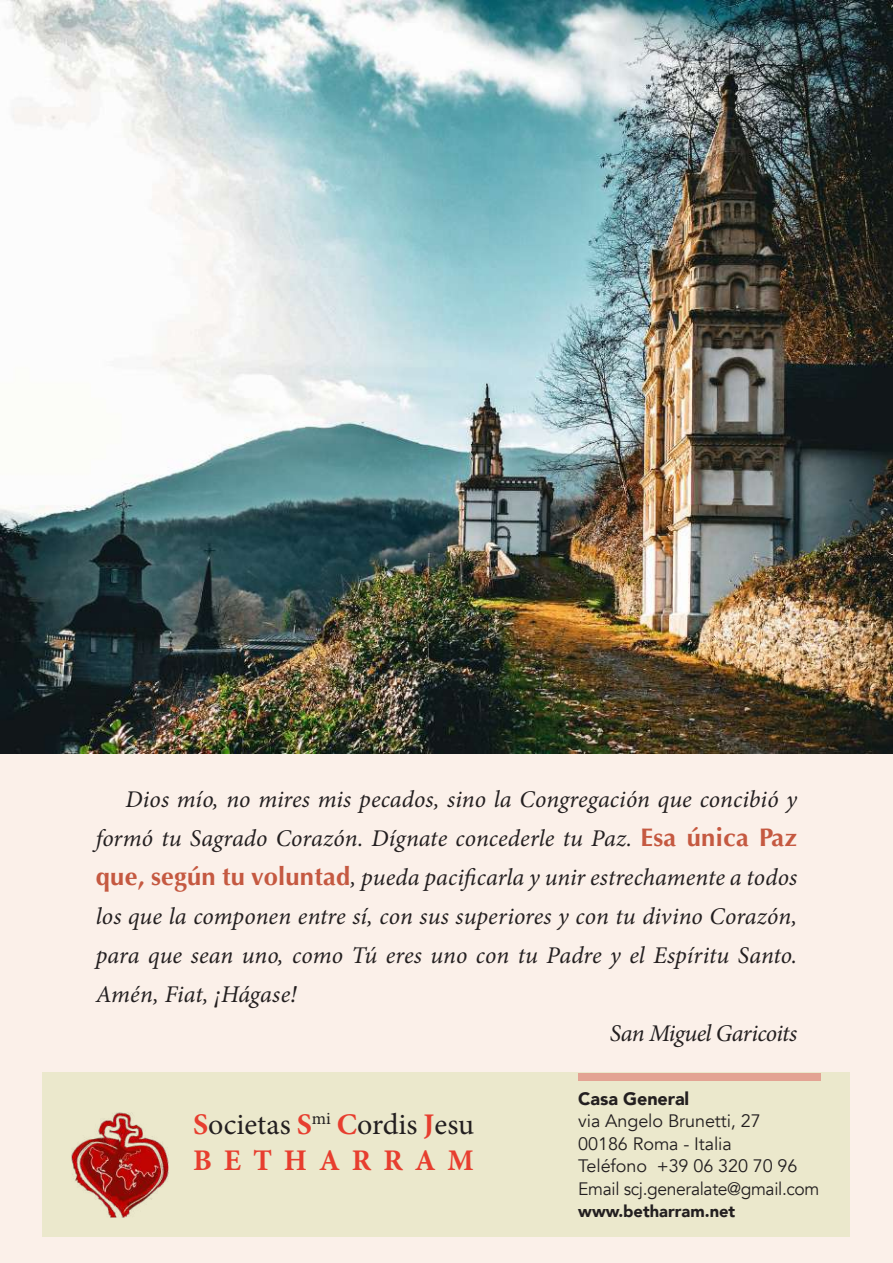
<style>
.page{position:relative;width:893px;height:1263px;background:#fbf0e9}
.page>*{position:absolute;margin:0;border:0;box-sizing:border-box;transform-origin:0 0}
.t1{font:30px/36px "Minion Pro";color:#231f20}
.t2{font:italic 24px "Minion Pro";color:#231f20}
.t3{font:italic 24px "Minion Pro";letter-spacing:-.025em;color:#231f20}
.t4{font:18px/22.5px "Avenir";letter-spacing:-.005em;color:#231f20}
.t5{font:900 18px "Avenir";letter-spacing:-.005em;color:#231f20}
.t6{font:900 16.5px "Avenir";color:#231f20}
.s1{font-family:"Optima";font-weight:700;font-style:normal;font-size:25.5px;color:#c55941}
.s2{font-weight:700;color:#e73e2f}
</style>
<div class="page">
<div style="left:43px;top:1072px;width:807px;height:164px;background:#ebe8cc"></div>
<img style="left:71px;top:1113px;width:97px;height:104px">
<div style="left:578px;top:1073px;width:243px;height:7px;background:#e3a393"></div>
<img style="left:0;top:0;width:893px;height:753px">
<p class="t2" style="left:126px;top:783px;width:673px">Dios mío, no mires mis pecados, sino la Congregación que concibió y</p>
<p class="t2" style="left:96px;top:822px;width:703px">formó tu Sagrado Corazón. Dígnate concederle tu Paz. <span class="s1">Esa única Paz</span></p>
<p class="t2" style="left:96px;top:861px;width:703px"><span class="s1">que, según tu voluntad</span>, pueda pacificarla y unir estrechamente a todos</p>
<p class="t2" style="left:96px;top:900px;width:703px">los que la componen entre sí, con sus superiores y con tu divino Corazón,</p>
<p class="t2" style="left:96px;top:939px;width:703px">para que sean uno, como Tú eres uno con tu Padre y el Espíritu Santo.</p>
<p class="t2" style="left:96px;top:978px;width:202px">Amén, Fiat, ¡Hágase!</p>
<p class="t3" style="left:610px;top:1017px;width:189px">San Miguel Garicoits</p>
<p class="t1" style="left:193px;top:1107px;width:283px"><span class="s2">S</span>ocietas <span class="s2">S</span><sup>mi</sup> <span class="s2">C</span>ordis <span class="s2">J</span>esu<br><span class="s2">B E T H A R R A M</span></p>
<p class="t5" style="left:578px;top:1083px;width:113px">Casa General</p>
<p class="t4" style="left:578px;top:1110px;width:243px">via Angelo Brunetti, 27<br>00186 Roma - Italia<br>Teléfono +39 06 320 70 96<br>Email scj.generalate@gmail.com</p>
<p class="t6" style="left:578px;top:1197px;width:158px">www.betharram.net</p>
</div>
